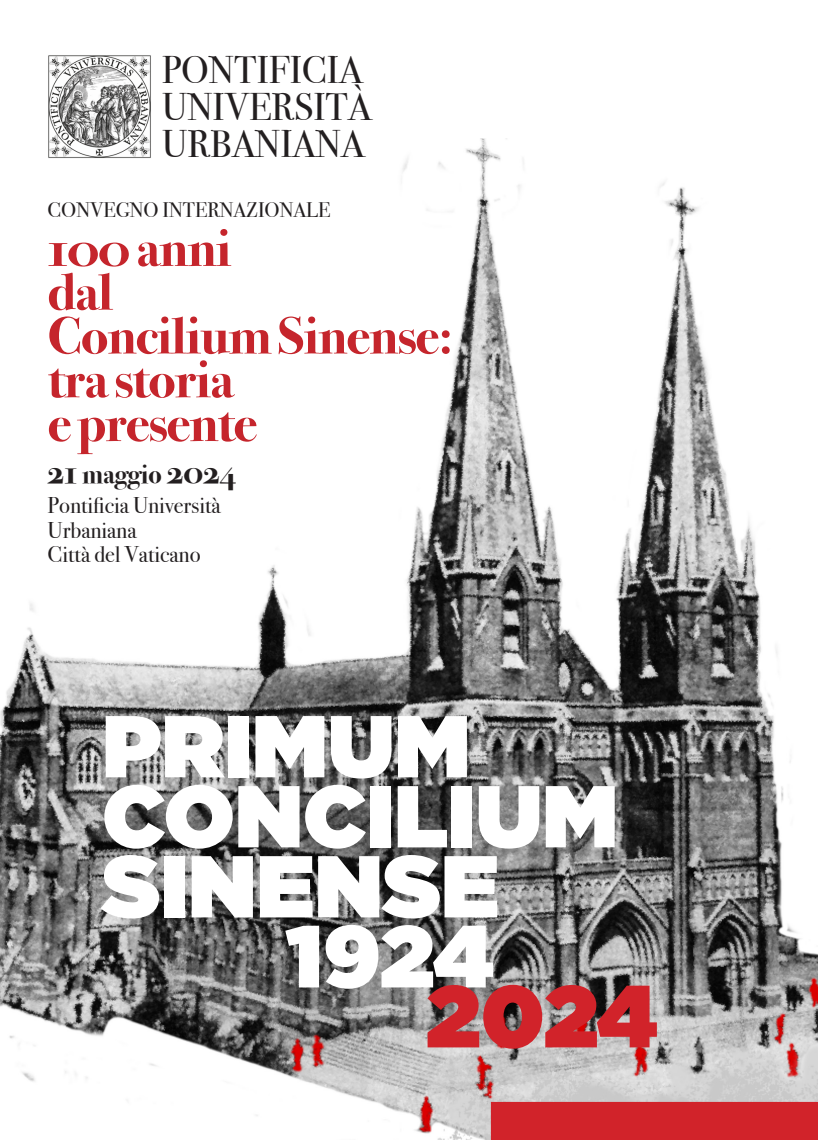
<style>
.page{position:relative;width:818px;height:1140px;background:#fff}
.page>*{position:absolute;margin:0;border:0;box-sizing:border-box;transform-origin:0 0}
.t1{font:900 87.5px "Gotham";color:#fff}
.t2{font:900 87.5px "Gotham";color:#d1232a}
.t3{font:700 52.5px "Bodoni Svty Two OSITCTT";letter-spacing:-.02em;color:#c5252c}
.t4{font:38.5px "Bodoni Svty Two OSITCTT";color:#231f20}
.t5{font:700 33.25px "Bodoni Svty Two OSITCTT";color:#231f20}
.t6{font:22.75px "Bodoni Svty Two OSITCTT";color:#231f20}
.t7{font:21px "Bodoni Svty Two OSITCTT";color:#231f20}
.s1{font-size:26.25px}
</style>
<div class="page">
<img style="left:0;top:139px;width:818px;height:1000px">
<div style="left:491px;top:1101px;width:327px;height:38px;background:#d1232a"></div>
<img style="left:48px;top:55px;width:104px;height:103px">
<p class="t4" style="left:162px;top:47px;width:202px">PONTIFICIA</p>
<p class="t4" style="left:162px;top:84px;width:211px">UNIVERSITÀ</p>
<p class="t4" style="left:162px;top:121px;width:204px">URBANIANA</p>
<p class="t7" style="left:48px;top:197px;width:284px">CONVEGNO INTERNAZIONALE</p>
<p class="t3" style="left:48px;top:217px;width:185px">100 anni</p>
<p class="t3" style="left:48px;top:261px;width:67px">dal</p>
<p class="t3" style="left:48px;top:305px;width:407px">Concilium Sinense:</p>
<p class="t3" style="left:48px;top:349px;width:188px">tra storia</p>
<p class="t3" style="left:48px;top:392px;width:211px">e presente</p>
<p class="t5" style="left:48px;top:452px;width:190px">21 <span class="s1">maggio</span> 2024</p>
<p class="t6" style="left:48px;top:492px;width:175px">Pontificia Università</p>
<p class="t6" style="left:48px;top:516px;width:90px">Urbaniana</p>
<p class="t6" style="left:48px;top:541px;width:154px">Città del Vaticano</p>
<p class="t1" style="left:102px;top:683px;width:370px">PRIMUM</p>
<p class="t1" style="left:102px;top:753px;width:517px">CONCILIUM</p>
<p class="t1" style="left:102px;top:823px;width:398px">SINENSE</p>
<p class="t1" style="left:286px;top:893px;width:209px">1924</p>
<p class="t2" style="left:426px;top:953px;width:233px">2024</p>
</div>
